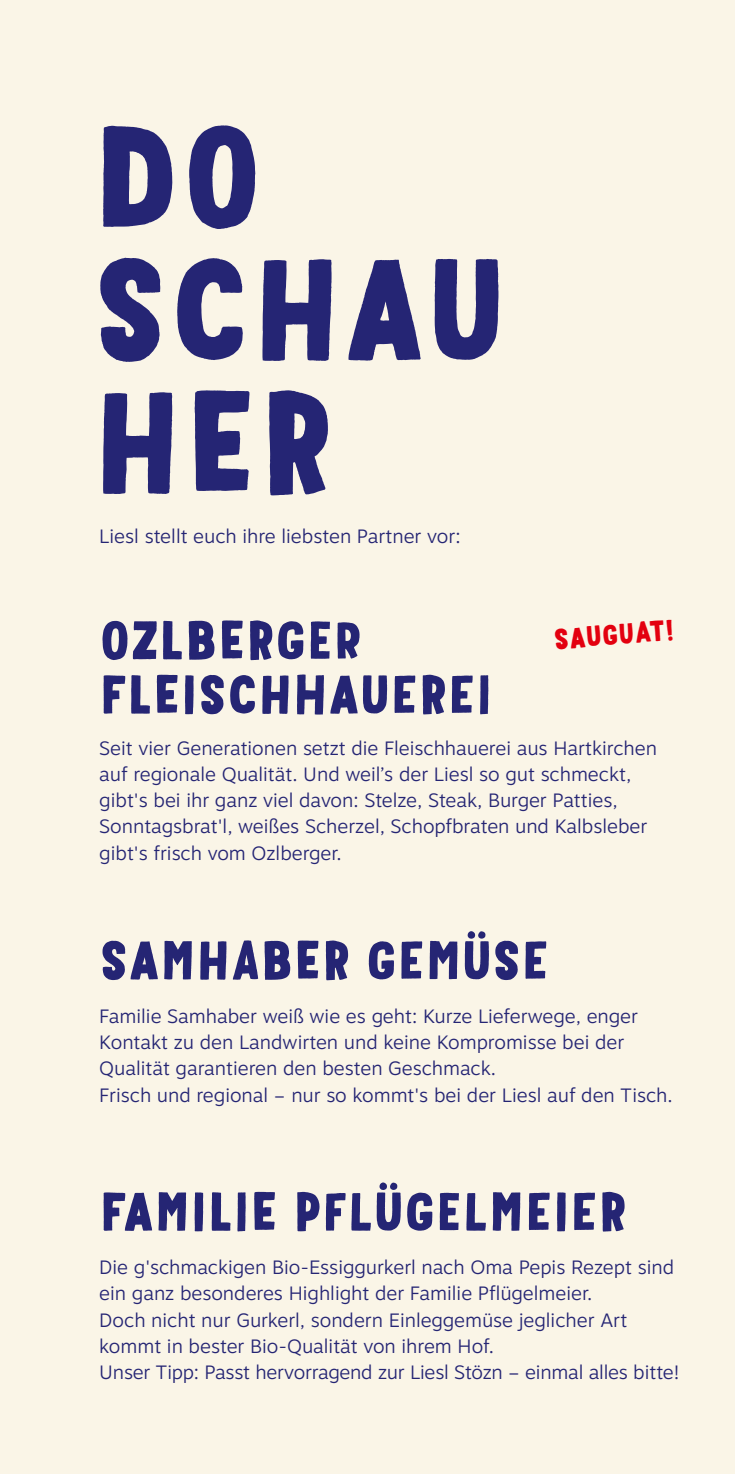
<style>
.page{position:relative;width:735px;height:1474px;background:#fff}
.page>*{position:absolute;margin:0;border:0;box-sizing:border-box;transform-origin:0 0}
.t1{font:500 140px/133px "Mr Dodo";color:#252574}
.t2{font:500 52.85px "Mr Dodo";color:#252574}
.t3{font:500 28px "Mr Dodo";color:#e3000f}
.t4{font:300 19.25px/26.2px "Motiva Sans";color:#252574}
</style>
<div class="page">
<div style="left:0;top:0;width:734px;height:1473px;background:#faf5e7"></div>
<h1 class="t1" style="left:92px;top:111px;width:416px">DO<br>SCHAU<br>HER</h1>
<p class="t4" style="left:99px;top:522px;width:362px">Liesl stellt euch ihre liebsten Partner vor:</p>
<h2 class="t2" style="left:99px;top:607px;width:264px">OZLBERGER</h2>
<h3 class="t3" style="left:552px;top:622px;width:122px;rotate:-5deg">SAUGUAT!</h3>
<h2 class="t2" style="left:99px;top:661px;width:394px">FLEISCHHAUEREI</h2>
<p class="t4" style="left:99px;top:734px;width:559px">Seit vier Generationen setzt die Fleischhauerei aus Hartkirchen auf regionale Qualität. Und weil’s der Liesl so gut schmeckt, gibt's bei ihr ganz viel davon: Stelze, Steak, Burger Patties, Sonntagsbrat'l, weißes Scherzel, Schopfbraten und Kalbsleber gibt's frisch vom Ozlberger.</p>
<h2 class="t2" style="left:99px;top:927px;width:451px">SAMHABER GEMÜSE</h2>
<p class="t4" style="left:99px;top:1002px;width:574px">Familie Samhaber weiß wie es geht: Kurze Lieferwege, enger Kontakt zu den Landwirten und keine Kompromisse bei der Qualität garantieren den besten Geschmack.<br>Frisch und regional – nur so kommt's bei der Liesl auf den Tisch.</p>
<h2 class="t2" style="left:99px;top:1178px;width:529px">FAMILIE PFLÜGELMEIER</h2>
<p class="t4" style="left:99px;top:1253px;width:581px">Die g'schmackigen Bio-Essiggurkerl nach Oma Pepis Rezept sind ein ganz besonderes Highlight der Familie Pflügelmeier.<br>Doch nicht nur Gurkerl, sondern Einleggemüse jeglicher Art kommt in bester Bio-Qualität von ihrem Hof.<br>Unser Tipp: Passt hervorragend zur Liesl Stözn – einmal alles bitte!</p>
</div>
